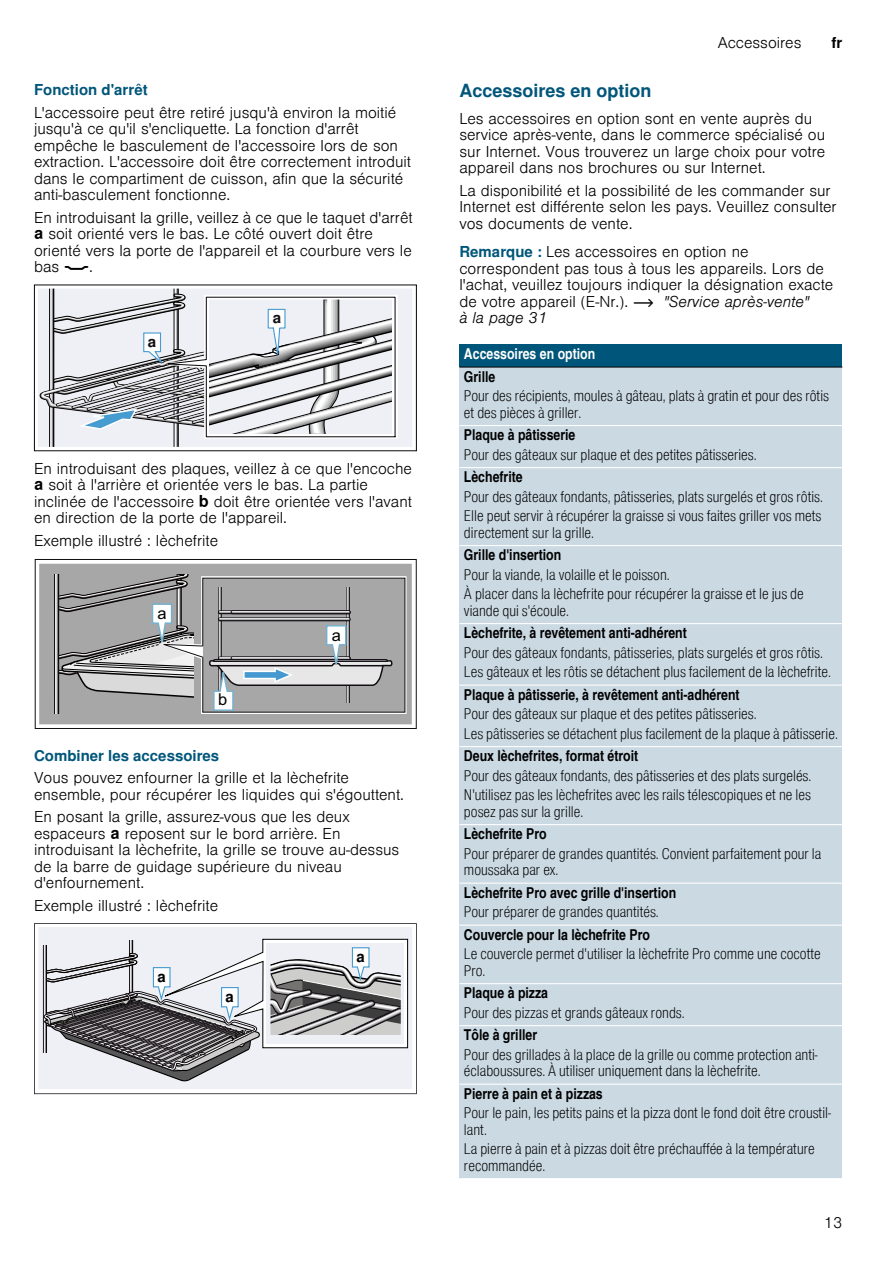
<style>
.page{position:relative;width:893px;height:1263px;background:#fff}
.page>*{position:absolute;margin:0;border:0;box-sizing:border-box;transform-origin:0 0}
.t1{font:700 18px "Nimbus San L";color:#00567a}
.t2{font:300 15px/16.5px "Nimbus San L";color:#000}
.t3{font:15px/16.5px "Nimbus San L Lig Con";color:#000}
.t4{font:15px "Nimbus San L Bol Con";color:#000}
.t5{font:700 15px "Nimbus San L";color:#00567a}
.t6{font:15px "Nimbus San L Bol Con";color:#fff}
.t7{font:700 15px "Nimbus San L";color:#000}
.s1{font-family:"BSH Symb PH6";font-weight:400}
.s2{font-family:"BSH Symb PH1";font-weight:400}
.s3{font-weight:700;color:#00567a}
.s4{font-style:italic}
</style>
<div class="page">
<div style="left:38px;top:289px;width:374px;height:158px;background:#eff0f5"></div>
<div style="left:34px;top:285px;width:383px;height:166px;border:1px solid #0a060a"></div>
<svg style="left:39px;top:563px;width:373px;height:162px;background:#acacac"></svg>
<div style="left:35px;top:559px;width:381px;height:170px;border:1px solid #120d12"></div>
<div style="left:52px;top:714px;width:10px;height:5px;background:#a7a7a7"></div>
<div style="left:51px;top:569px;width:140px;height:5px;background:#a7a7a7"></div>
<svg style="left:34px;top:923px;width:383px;height:171px;fill:#eff0f5"></svg>
<div style="left:126px;top:932px;width:10px;height:8px;background:#eff0f5"></div>
<div style="left:40px;top:937px;width:10px;height:8px;background:#eff0f5"></div>
<div style="left:40px;top:1053px;width:10px;height:8px;background:#eff0f5"></div>
<div style="left:459px;top:345px;width:383px;height:22px;background:#00567a"></div>
<div style="left:459px;top:367px;width:383px;height:59px;background:#cbd9e3"></div>
<div style="left:459px;top:426px;width:383px;height:42px;background:#cbd9e3"></div>
<div style="left:459px;top:468px;width:383px;height:78px;background:#cbd9e3"></div>
<div style="left:459px;top:546px;width:383px;height:78px;background:#cbd9e3"></div>
<div style="left:459px;top:624px;width:383px;height:61px;background:#cbd9e3"></div>
<div style="left:459px;top:685px;width:383px;height:62px;background:#cbd9e3"></div>
<div style="left:459px;top:747px;width:383px;height:78px;background:#cbd9e3"></div>
<div style="left:459px;top:825px;width:383px;height:58px;background:#cbd9e3"></div>
<div style="left:459px;top:883px;width:383px;height:42px;background:#cbd9e3"></div>
<div style="left:459px;top:925px;width:383px;height:59px;background:#cbd9e3"></div>
<div style="left:459px;top:984px;width:383px;height:42px;background:#cbd9e3"></div>
<div style="left:459px;top:1026px;width:383px;height:58px;background:#cbd9e3"></div>
<div style="left:459px;top:1084px;width:383px;height:95px;background:#cbd9e3"></div>
<hr style="left:459px;top:367px;width:383px;height:1px;background:#000">
<hr style="left:459px;top:425px;width:383px;height:1px;background:#fff">
<hr style="left:459px;top:467px;width:383px;height:1px;background:#fff">
<hr style="left:459px;top:545px;width:383px;height:1px;background:#fff">
<hr style="left:459px;top:623px;width:383px;height:1px;background:#fff">
<hr style="left:459px;top:684px;width:383px;height:2px;background:#fff">
<hr style="left:459px;top:746px;width:383px;height:1px;background:#fff">
<hr style="left:459px;top:824px;width:383px;height:1px;background:#fff">
<hr style="left:459px;top:882px;width:383px;height:2px;background:#fff">
<hr style="left:459px;top:924px;width:383px;height:2px;background:#fff">
<hr style="left:459px;top:983px;width:383px;height:1px;background:#fff">
<hr style="left:459px;top:1025px;width:383px;height:1px;background:#fff">
<hr style="left:459px;top:1083px;width:383px;height:2px;background:#fff">
<hr style="left:459px;top:1178px;width:383px;height:1px;background:#fff">
<svg style="left:39px;top:285px;width:359px;height:162px"></svg>
<svg style="left:53px;top:570px;width:353px;height:144px;background:#a2a3a4"></svg>
<svg style="left:41px;top:938px;width:368px;height:143px"></svg>
<p class="t5" style="left:34px;top:80px;width:115px">Fonction d'arrêt</p>
<p class="t2" style="left:34px;top:103px;width:378px">L'accessoire peut être retiré jusqu'à environ la moitié jusqu'à ce qu'il s'encliquette. La fonction d'arrêt empêche le basculement de l'accessoire lors de son extraction. L'accessoire doit être correctement introduit dans le compartiment de cuisson, afin que la sécurité anti-basculement fonctionne.</p>
<p class="t2" style="left:34px;top:208px;width:380px">En introduisant la grille, veillez à ce que le taquet d'arrêt <span class="s1">‚</span> soit orienté vers le bas. Le côté ouvert doit être orienté vers la porte de l'appareil et la courbure vers le bas <span class="s2">¾</span>.</p>
<p class="t2" style="left:34px;top:459px;width:379px">En introduisant des plaques, veillez à ce que l'encoche <span class="s1">‚</span> soit à l'arrière et orientée vers le bas. La partie inclinée de l'accessoire <span class="s1">ƒ</span> doit être orientée vers l'avant en direction de la porte de l'appareil.</p>
<p class="t2" style="left:34px;top:531px;width:186px">Exemple illustré : lèchefrite</p>
<p class="t5" style="left:34px;top:746px;width:187px">Combiner les accessoires</p>
<p class="t2" style="left:34px;top:768px;width:371px">Vous pouvez enfourner la grille et la lèchefrite ensemble, pour récupérer les liquides qui s'égouttent.</p>
<p class="t2" style="left:34px;top:807px;width:367px">En posant la grille, assurez-vous que les deux espaceurs <span class="s1">‚</span> reposent sur le bord arrière. En introduisant la lèchefrite, la grille se trouve au-dessus de la barre de guidage supérieure du niveau d'enfournement.</p>
<p class="t2" style="left:34px;top:896px;width:186px">Exemple illustré : lèchefrite</p>
<p class="t2" style="left:717px;top:33px;width:85px">Accessoires</p>
<p class="t7" style="left:831px;top:34px;width:12px">fr</p>
<p class="t1" style="left:459px;top:79px;width:194px">Accessoires en option</p>
<p class="t2" style="left:459px;top:109px;width:367px">Les accessoires en option sont en vente auprès du service après-vente, dans le commerce spécialisé ou sur Internet. Vous trouverez un large choix pour votre appareil dans nos brochures ou sur Internet.</p>
<p class="t2" style="left:459px;top:181px;width:379px">La disponibilité et la possibilité de les commander sur<br>Internet est différente selon les pays. Veuillez consulter vos documents de vente.</p>
<p class="t2" style="left:459px;top:242px;width:375px"><span class="s3">Remarque :</span> Les accessoires en option ne correspondent pas tous à tous les appareils. Lors de l'achat, veuillez toujours indiquer la désignation exacte de votre appareil (E-Nr.). <span class="s2">~</span> <span class="s4">"Service après-vente"<br>à la page 31</span></p>
<p class="t6" style="left:464px;top:344px;width:133px">Accessoires en option</p>
<p class="t4" style="left:464px;top:367px;width:33px">Grille</p>
<p class="t3" style="left:464px;top:387px;width:366px">Pour des récipients, moules à gâteau, plats à gratin et pour des rôtis et des pièces à griller.</p>
<p class="t4" style="left:464px;top:425px;width:113px">Plaque à pâtisserie</p>
<p class="t3" style="left:464px;top:445px;width:294px">Pour des gâteaux sur plaque et des petites pâtisseries.</p>
<p class="t4" style="left:464px;top:467px;width:60px">Lèchefrite</p>
<p class="t3" style="left:464px;top:486px;width:360px;line-height:19.5px">Pour des gâteaux fondants, pâtisseries, plats surgelés et gros rôtis.<br>Elle peut servir à récupérer la graisse si vous faites griller vos mets</p>
<p class="t3" style="left:464px;top:523px;width:132px">directement sur la grille.</p>
<p class="t4" style="left:464px;top:545px;width:99px">Grille d'insertion</p>
<p class="t3" style="left:464px;top:564px;width:341px;line-height:19.5px">Pour la viande, la volaille et le poisson.<br>À placer dans la lèchefrite pour récupérer la graisse et le jus de</p>
<p class="t3" style="left:464px;top:601px;width:107px">viande qui s'écoule.</p>
<p class="t4" style="left:464px;top:623px;width:224px">Lèchefrite, à revêtement anti-adhérent</p>
<p class="t3" style="left:464px;top:642px;width:368px;line-height:19.5px">Pour des gâteaux fondants, pâtisseries, plats surgelés et gros rôtis.<br>Les gâteaux et les rôtis se détachent plus facilement de la lèchefrite.</p>
<p class="t4" style="left:464px;top:685px;width:277px">Plaque à pâtisserie, à revêtement anti-adhérent</p>
<p class="t3" style="left:464px;top:703px;width:375px;line-height:19.5px">Pour des gâteaux sur plaque et des petites pâtisseries.<br>Les pâtisseries se détachent plus facilement de la plaque à pâtisserie.</p>
<p class="t4" style="left:464px;top:746px;width:176px">Deux lèchefrites, format étroit</p>
<p class="t3" style="left:464px;top:765px;width:349px;line-height:19.5px">Pour des gâteaux fondants, des pâtisseries et des plats surgelés.<br>N'utilisez pas les lèchefrites avec les rails télescopiques et ne les</p>
<p class="t3" style="left:464px;top:802px;width:121px">posez pas sur la grille.</p>
<p class="t4" style="left:464px;top:824px;width:84px">Lèchefrite Pro</p>
<p class="t3" style="left:464px;top:844px;width:359px">Pour préparer de grandes quantités. Convient parfaitement pour la moussaka par ex.</p>
<p class="t4" style="left:464px;top:883px;width:214px">Lèchefrite Pro avec grille d'insertion</p>
<p class="t3" style="left:464px;top:903px;width:196px">Pour préparer de grandes quantités.</p>
<p class="t4" style="left:464px;top:925px;width:187px">Couvercle pour la lèchefrite Pro</p>
<p class="t3" style="left:464px;top:945px;width:358px">Le couvercle permet d'utiliser la lèchefrite Pro comme une cocotte<br>Pro.</p>
<p class="t4" style="left:464px;top:983px;width:86px">Plaque à pizza</p>
<p class="t3" style="left:464px;top:1003px;width:222px">Pour des pizzas et grands gâteaux ronds.</p>
<p class="t4" style="left:464px;top:1025px;width:75px">Tôle à griller</p>
<p class="t3" style="left:464px;top:1045px;width:355px">Pour des grillades à la place de la grille ou comme protection anti&shy;éclaboussures. À utiliser uniquement dans la lèchefrite.</p>
<p class="t4" style="left:464px;top:1084px;width:140px">Pierre à pain et à pizzas</p>
<p class="t3" style="left:464px;top:1104px;width:368px">Pour le pain, les petits pains et la pizza dont le fond doit être croustil&shy;lant.</p>
<p class="t3" style="left:464px;top:1140px;width:352px">La pierre à pain et à pizzas doit être préchauffée à la température recommandée.</p>
<p class="t2" style="left:824px;top:1213px;width:20px">13</p>
</div>
